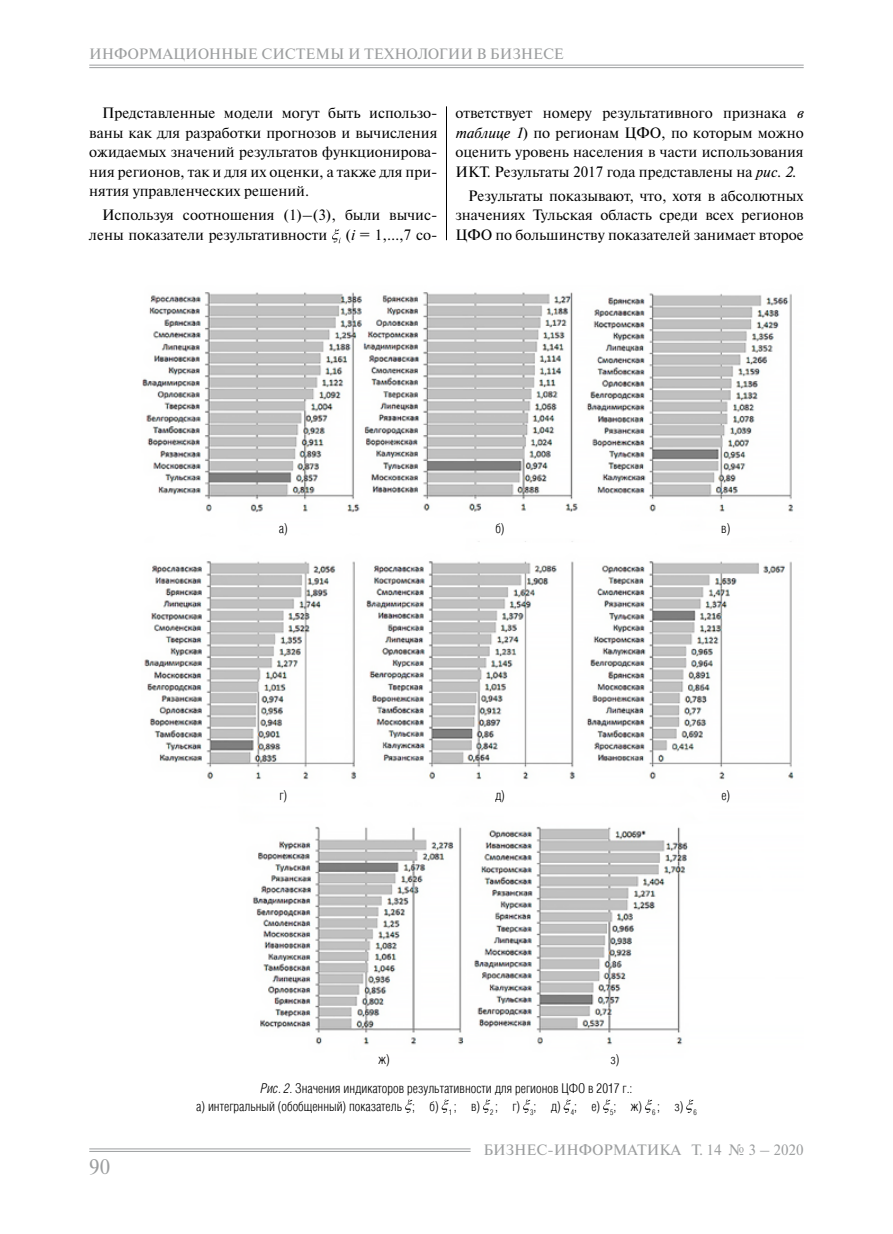
<style>
.page{position:relative;width:893px;height:1234px;background:#fff}
.page>*{position:absolute;margin:0;border:0;box-sizing:border-box;transform-origin:0 0}
.t1{font:21px "Newton C";color:#9c9e9f}
.t2{font:15px/19.5px "Newton C";color:#000;text-align:justify}
.t3{font:15px "Newton C";color:#9c9e9f}
.t4{font:300 13.5px/18px "Helios Cond";color:#000;text-align:center}
.s1{font-style:italic}
</style>
<div class="page">
<hr style="left:89px;top:1148px;width:382px;height:1px;background:#9c9e9f">
<hr style="left:89px;top:1150px;width:382px;height:1px;background:#9c9e9f">
<hr style="left:89px;top:65px;width:715px;height:1px;background:#9c9e9f">
<hr style="left:89px;top:67px;width:715px;height:1px;background:#9c9e9f">
<img style="left:142px;top:292px;width:652px;height:753px">
<hr style="left:446px;top:106px;width:1px;height:134px;background:#000">
<svg style="left:332px;top:229px;width:9px;height:14px"></svg>
<svg style="left:405px;top:1099px;width:7px;height:13px"></svg>
<svg style="left:442px;top:1099px;width:7px;height:13px"></svg>
<svg style="left:483px;top:1099px;width:7px;height:13px"></svg>
<svg style="left:523px;top:1099px;width:7px;height:13px"></svg>
<svg style="left:564px;top:1099px;width:7px;height:13px"></svg>
<svg style="left:603px;top:1099px;width:7px;height:13px"></svg>
<svg style="left:645px;top:1099px;width:7px;height:13px"></svg>
<svg style="left:686px;top:1099px;width:7px;height:13px"></svg>
<p class="t3" style="left:89px;top:45px;width:476px">ИНФОРМАЦИОННЫЕ СИСТЕМЫ И ТЕХНОЛОГИИ В БИЗНЕСЕ</p>
<p class="t2" style="left:89px;top:103px;width:350px;text-indent:13px">Представленные модели могут быть использо&shy;ваны как для разработки прогнозов и вычисления ожидаемых значений результатов функционирова&shy;ния регионов, так и для их оценки, а также для при&shy;нятия управленческих решений.</p>
<p class="t2" style="left:89px;top:205px;width:350px;text-align:right">Используя соотношения (1)–(3), были вычис&shy;лены показатели результативности (<span class="s1">i</span> = 1,…,7 со-</p>
<p class="t2" style="left:455px;top:103px;width:350px">ответствует номеру результативного признака <span class="s1">в таблице 1</span>) по регионам ЦФО, по которым можно оценить уровень населения в части использования ИКТ. Результаты 2017 года представлены на <span class="s1">рис. 2</span>.</p>
<p class="t2" style="left:455px;top:186px;width:350px;text-indent:13px">Результаты показывают, что, хотя в абсолютных значениях Тульская область среди всех регионов ЦФО по большинству показателей занимает второе</p>
<p class="t4" style="left:279px;top:518px;width:10px">а)</p>
<p class="t4" style="left:279px;top:786px;width:9px">г)</p>
<p class="t4" style="left:495px;top:518px;width:11px">б)</p>
<p class="t4" style="left:495px;top:786px;width:11px">д)</p>
<p class="t4" style="left:721px;top:518px;width:11px">в)</p>
<p class="t4" style="left:721px;top:786px;width:10px">е)</p>
<p class="t4" style="left:379px;top:1050px;width:13px">ж)</p>
<p class="t4" style="left:610px;top:1050px;width:10px">з)</p>
<p class="t4" style="left:196px;top:1078px;width:502px"><span class="s1">Рис. 2</span>. Значения индикаторов результативности для регионов ЦФО в 2017 г.:<br>а) интегральный (обобщенный) показатель ; б) <sub>1</sub> ; в) <sub>2</sub> ; г) <sub>3</sub>; д) <sub>4</sub>; е) <sub>5</sub>; ж) <sub>6</sub> ; з) <sub>6</sub></p>
<h1 class="t1" style="left:89px;top:1154px;width:23px">90</h1>
<p class="t3" style="left:483px;top:1141px;width:322px">БИЗНЕС-ИНФОРМАТИКА Т. 14 № 3 – 2020</p>
</div>
